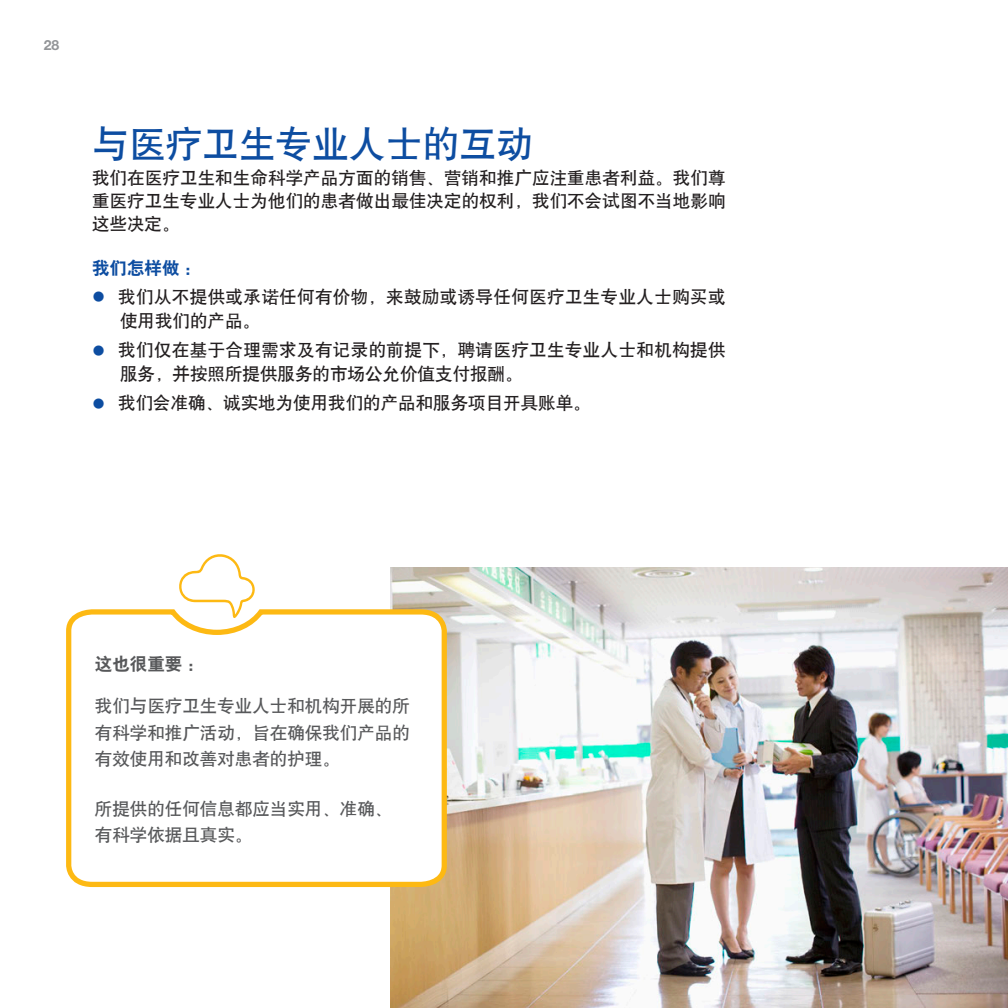
<style>
.page{position:relative;width:1008px;height:1008px;background:#fff}
.page>*{position:absolute;margin:0;border:0;box-sizing:border-box;transform-origin:0 0}
.t1{font:36.75px "H Yb 1 gj";color:#0d4da1}
.t2{font:17.5px/22.8px "H Yb 1 gj";letter-spacing:.005em;color:#231f20}
.t3{font:17.5px/26.2px "H Yb 1 gj";color:#57585a;text-align:justify}
.t4{font:17.5px "H Yb 2 gj";color:#0d4da1}
.t5{font:17.5px "H Yb 2 gj";color:#57585a}
.t6{font:700 14px "Helvetica Neue LT Pro";color:#939598}
.s1{color:#0d4da1}
</style>
<div class="page">
<img style="left:391px;top:567px;width:617px;height:441px">
<svg style="left:66px;top:607px;width:384px;height:283px"></svg>
<svg style="left:179px;top:554px;width:76px;height:64px"></svg>
<p class="t6" style="left:44px;top:36px;width:17px">28</p>
<h1 class="t1" style="left:92px;top:126px;width:442px">与医疗卫生专业人士的互动</h1>
<p class="t2" style="left:92px;top:167px;width:635px;text-align:justify">我们在医疗卫生和生命科学产品方面的销售、营销和推广应注重患者利益。我们尊重医疗卫生专业人士为他们的患者做出最佳决定的权利，我们不会试图不当地影响这些决定。</p>
<p class="t4" style="left:92px;top:259px;width:111px">我们怎样做：</p>
<p class="t2" style="left:120px;top:284px;width:607px;line-height:24.2px;text-indent:-28px"><span class="s1">●</span> 我们从不提供或承诺任何有价物，来鼓励或诱导任何医疗卫生专业人士购买或使用我们的产品。</p>
<p class="t2" style="left:120px;top:338px;width:607px;line-height:24.2px;text-indent:-28px"><span class="s1">●</span> 我们仅在基于合理需求及有记录的前提下，聘请医疗卫生专业人士和机构提供服务，并按照所提供服务的市场公允价值支付报酬。</p>
<p class="t2" style="left:92px;top:392px;width:500px"><span class="s1">●</span> 我们会准确、诚实地为使用我们的产品和服务项目开具账单。</p>
<p class="t5" style="left:95px;top:655px;width:111px">这也很重要：</p>
<p class="t3" style="left:95px;top:693px;width:316px">我们与医疗卫生专业人士和机构开展的所有科学和推广活动，旨在确保我们产品的有效使用和改善对患者的护理。</p>
<p class="t3" style="left:95px;top:795px;width:299px">所提供的任何信息都应当实用、准确、有科学依据且真实。</p>
</div>
